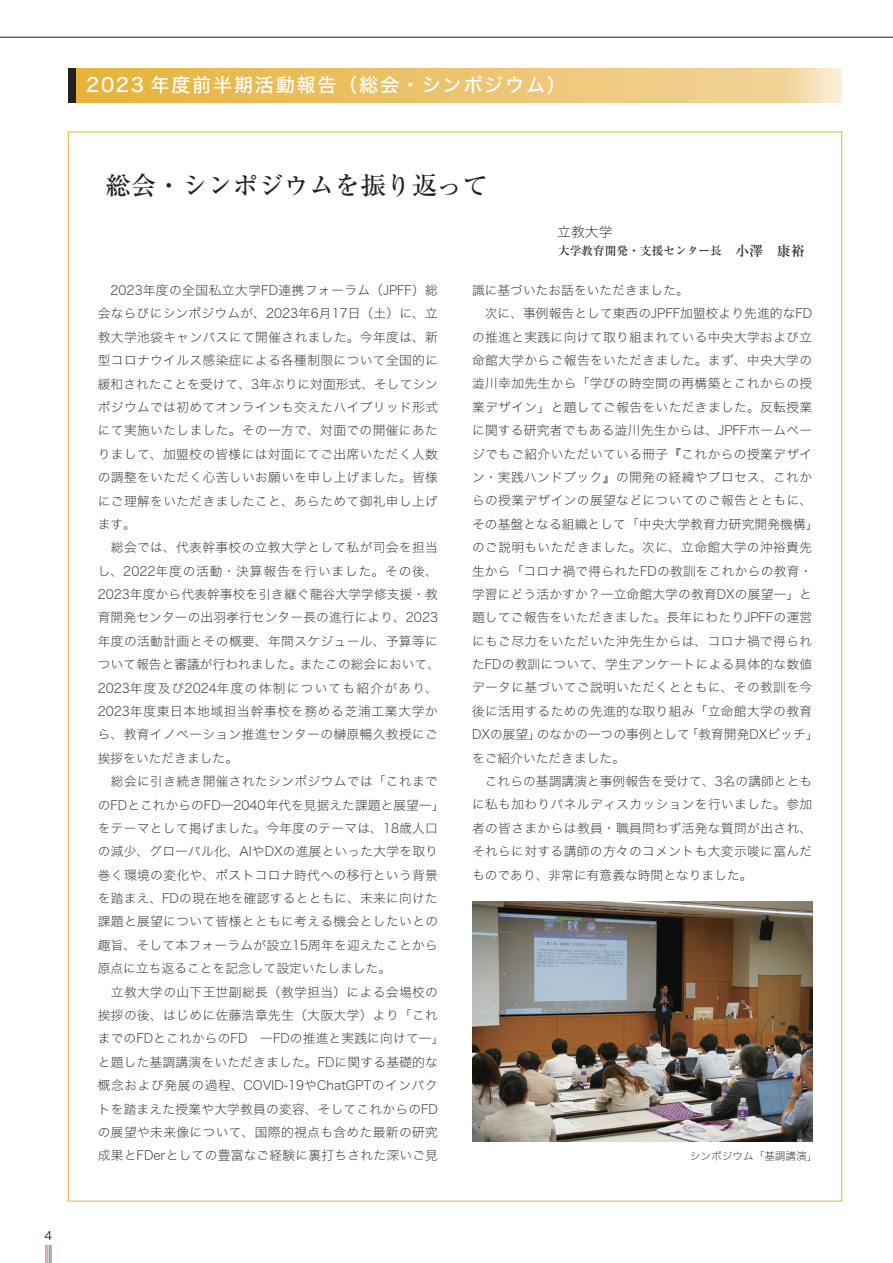
<style>
.page{position:relative;width:893px;height:1263px;background:#fff}
.page>*{position:absolute;margin:0;border:0;box-sizing:border-box;transform-origin:0 0}
.t1{font:500 25.5px "Ryumin Pro";color:#231f20}
.t2{font:19.2px "Hira Kaku Std W5";letter-spacing:.09em;color:#fff}
.t3{font:13.8px "Hira Kaku Std W1";color:#231f20}
.t4{font:12.75px/23.4px "Hira Kaku Std W1";letter-spacing:.025em;color:#231f20}
.t5{font:500 11.7px "Ryumin Pro";color:#231f20}
.t6{font:11.7px "Hira Kaku Std W3";color:#231f20}
.t7{font:10.65px "Hira Kaku Std W1";color:#231f20}
.s1{font-size:13.8px}
</style>
<div class="page">
<div style="left:68px;top:68px;width:9px;height:34px;background:#231f20"></div>
<svg style="left:77px;top:68px;width:765px;height:34px;background:#ecc56f"></svg>
<img style="left:472px;top:901px;width:340px;height:241px">
<svg style="left:46px;top:1245px;width:6px;height:18px"></svg>
<hr style="left:0;top:37px;width:893px;height:1px;background:#231f20">
<p class="t6" style="left:45px;top:1227px;width:9px">4</p>
<h2 class="t2" style="left:86px;top:70px;width:481px">2023 年度前半期活動報告（総会・シンポジウム）</h2>
<h1 class="t1" style="left:105px;top:165px;width:384px">総会・シンポジウムを振り返って</h1>
<p class="t3" style="left:557px;top:221px;width:57px">立教大学</p>
<p class="t5" style="left:558px;top:241px;width:248px">大学教育開発・支援センター長<span class="s1">　小澤　康裕</span></p>
<p class="t4" style="left:98px;top:278px;width:348px">　2023年度の全国私立大学FD連携フォーラム（JPFF）総会ならびにシンポジウムが、2023年6月17日（土）に、立教大学池袋キャンパスにて開催されました。今年度は、新型コロナウイルス感染症による各種制限について全国的に緩和されたことを受けて、3年ぶりに対面形式、そしてシンポジウムでは初めてオンラインも交えたハイブリッド形式にて実施いたしました。その一方で、対面での開催にあたりまして、加盟校の皆様には対面にてご出席いただく人数の調整をいただく心苦しいお願いを申し上げました。皆様にご理解をいただきましたこと、あらためて御礼申し上げます。<br>　総会では、代表幹事校の立教大学として私が司会を担当し、2022年度の活動・決算報告を行いました。その後、<br>2023年度から代表幹事校を引き継ぐ龍谷大学学修支援・教育開発センターの出羽孝行センター長の進行により、2023年度の活動計画とその概要、年間スケジュール、予算等について報告と審議が行われました。またこの総会において、<br>2023年度及び2024年度の体制についても紹介があり、<br>2023年度東日本地域担当幹事校を務める芝浦工業大学から、教育イノベーション推進センターの榊原暢久教授にご挨拶をいただきました。<br>　総会に引き続き開催されたシンポジウムでは「これまでのFDとこれからのFD―2040年代を見据えた課題と展望―」をテーマとして掲げました。今年度のテーマは、18歳人口の減少、グローバル化、AIやDXの進展といった大学を取り巻く環境の変化や、ポストコロナ時代への移行という背景を踏まえ、FDの現在地を確認するとともに、未来に向けた課題と展望について皆様とともに考える機会としたいとの趣旨、そして本フォーラムが設立15周年を迎えたことから原点に立ち返ることを記念して設定いたしました。<br>　立教大学の山下王世副総長（教学担当）による会場校の挨拶の後、はじめに佐藤浩章先生（大阪大学）より「これまでのFDとこれからのFD　―FDの推進と実践に向けて―」と題した基調講演をいただきました。FDに関する基礎的な概念および発展の過程、COVID-19やChatGPTのインパクトを踏まえた授業や大学教員の変容、そしてこれからのFDの展望や未来像について、国際的視点も含めた最新の研究成果とFDerとしての豊富なご経験に裏打ちされた深いご見</p>
<p class="t4" style="left:472px;top:278px;width:348px">識に基づいたお話をいただきました。<br>　次に、事例報告として東西のJPFF加盟校より先進的なFDの推進と実践に向けて取り組まれている中央大学および立命館大学からご報告をいただきました。まず、中央大学の澁川幸加先生から「学びの時空間の再構築とこれからの授業デザイン」と題してご報告をいただきました。反転授業に関する研究者でもある澁川先生からは、JPFFホームページでもご紹介いただいている冊子『これからの授業デザイン・実践ハンドブック』の開発の経緯やプロセス、これからの授業デザインの展望などについてのご報告とともに、その基盤となる組織として「中央大学教育力研究開発機構」のご説明もいただきました。次に、立命館大学の沖裕貴先生から「コロナ禍で得られたFDの教訓をこれからの教育・学習にどう活かすか？―立命館大学の教育DXの展望―」と題してご報告をいただきました。長年にわたりJPFFの運営にもご尽力をいただいた沖先生からは、コロナ禍で得られたFDの教訓について、学生アンケートによる具体的な数値データに基づいてご説明いただくとともに、その教訓を今後に活用するための先進的な取り組み「立命館大学の教育<br>DXの展望」のなかの一つの事例として「教育開発DXピッチ」をご紹介いただきました。<br>　これらの基調講演と事例報告を受けて、3名の講師とともに私も加わりパネルディスカッションを行いました。参加者の皆さまからは教員・職員問わず活発な質問が出され、それらに対する講師の方々のコメントも大変示唆に富んだものであり、非常に有意義な時間となりました。</p>
<p class="t7" style="left:690px;top:1148px;width:129px">シンポジウム「基調講演」</p>
</div>
